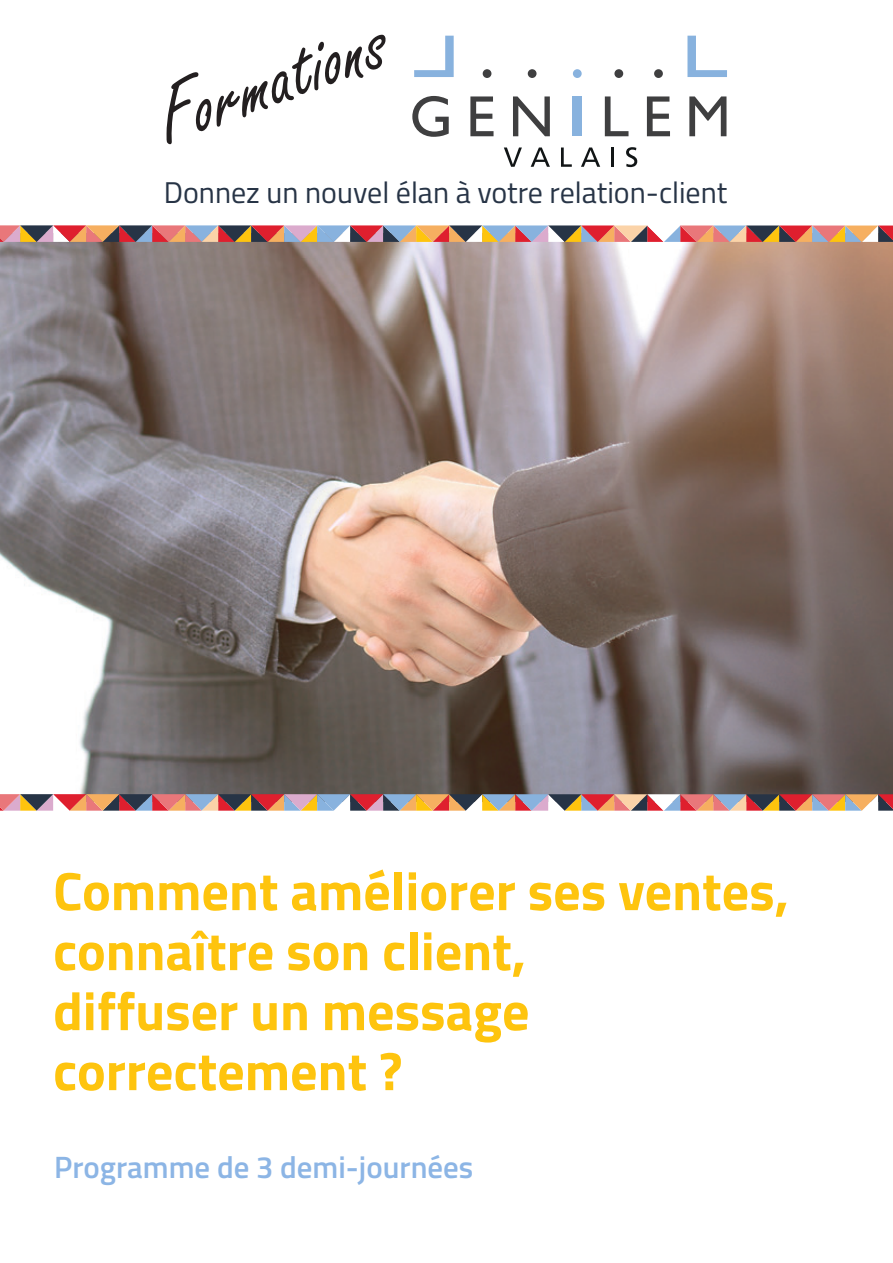
<style>
.page{position:relative;width:893px;height:1263px;background:#fff}
.page>*{position:absolute;margin:0;border:0;box-sizing:border-box;transform-origin:0 0}
.t1{font:700 54px/60px "Titillium";color:#fec40e}
.t2{font:600 30.9px "Titillium";color:#8cb5e5}
.t3{font:30px "Titillium";color:#273446}
</style>
<div class="page">
<img style="left:0;top:242px;width:893px;height:552px">
<svg style="left:0;top:794px;width:893px;height:17px;background:#b8847b"></svg>
<svg style="left:0;top:225px;width:893px;height:17px;background:#ba867d"></svg>
<svg style="left:167px;top:35px;width:219px;height:109px"></svg>
<div style="left:572px;top:96px;width:10px;height:40px;background:#88b2de"></div>
<div style="left:573px;top:69px;width:9px;height:9px;background:#88b2de;border-radius:50%"></div>
<svg style="left:414px;top:36px;width:40px;height:41px"></svg>
<svg style="left:687px;top:36px;width:40px;height:41px"></svg>
<svg style="left:412px;top:96px;width:37px;height:41px"></svg>
<svg style="left:470px;top:96px;width:24px;height:40px"></svg>
<svg style="left:513px;top:96px;width:37px;height:40px"></svg>
<svg style="left:605px;top:96px;width:23px;height:40px"></svg>
<svg style="left:647px;top:96px;width:23px;height:40px"></svg>
<svg style="left:689px;top:96px;width:37px;height:40px"></svg>
<div style="left:483px;top:69px;width:8px;height:9px;background:#3f3f40;border-radius:50%"></div>
<div style="left:528px;top:69px;width:8px;height:9px;background:#3f3f40;border-radius:50%"></div>
<div style="left:614px;top:69px;width:9px;height:9px;background:#3f3f40;border-radius:50%"></div>
<div style="left:654px;top:69px;width:9px;height:9px;background:#3f3f40;border-radius:50%"></div>
<svg style="left:504px;top:147px;width:18px;height:20px"></svg>
<svg style="left:531px;top:147px;width:19px;height:20px"></svg>
<svg style="left:561px;top:147px;width:11px;height:20px"></svg>
<svg style="left:581px;top:147px;width:19px;height:20px"></svg>
<hr style="left:611px;top:147px;width:3px;height:20px;background:#111516">
<svg style="left:626px;top:147px;width:11px;height:20px"></svg>
<p class="t3" style="left:164px;top:170px;width:565px">Donnez un nouvel élan à votre relation-client</p>
<p class="t1" style="left:53px;top:858px;width:737px">Comment améliorer ses ventes, connaître son client,<br>diffuser un message correctement ?</p>
<p class="t2" style="left:54px;top:1144px;width:421px">Programme de 3 demi-journées</p>
</div>
